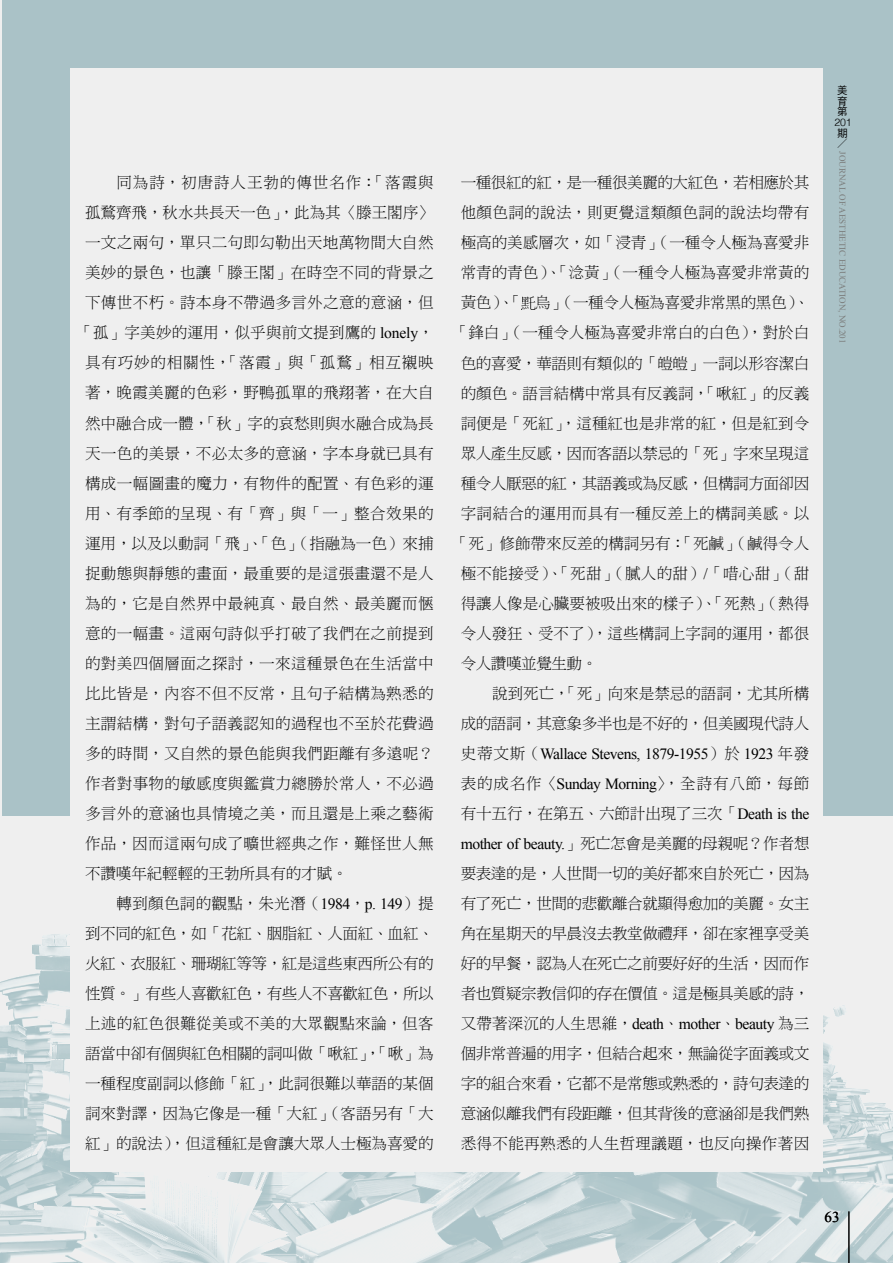
<style>
.page{position:relative;width:893px;height:1263px;background:#fff}
.page>*{position:absolute;margin:0;border:0;box-sizing:border-box;transform-origin:0 0}
.t1{font:15.6px/30px "DF Ming Std W3";letter-spacing:-.005em;color:#000;text-align:justify}
.t2{font:15.6px "DF Ming Std W3";letter-spacing:.02em;color:#000}
.t3{font:15.6px "DF Ming Std W3";letter-spacing:-.03em;color:#000}
.t4{font:15.6px "Times New Roman";letter-spacing:-.03em;color:#000}
.t5{font:15.6px "DF Ming Std W3";letter-spacing:.015em;color:#000}
.t6{font:15.6px "DF Ming Std W3";letter-spacing:-.025em;color:#000}
.t7{font:15.6px "DF Ming Std W3";letter-spacing:.05em;color:#000}
.t8{font:15.6px "DF Ming Std W3";letter-spacing:.025em;color:#000}
.t9{font:15.6px "DF Ming Std W3";letter-spacing:.055em;color:#000}
.t10{font:15px "Times New Roman";color:#000}
.t11{font:10.5px/10.5px "DF Hei Std W5";color:#000;text-align:justify}
.t12{font:300 10.5px "Helvetica";color:#000}
.t13{font:10.5px "DF Ming Std W3";color:#000}
.t14{font:9px "Times New Roman";color:#7b7d7c}
.s1{font-family:"Times New Roman"}
.s2{font-family:"DF Ming Std W3"}
</style>
<div class="page">
<img style="left:0;top:0;width:893px;height:1263px">
<div style="left:70px;top:68px;width:752px;height:1104px;background:#efefef"></div>
<svg style="left:521px;top:296px;width:15px;height:14px"></svg>
<hr style="left:849px;top:1211px;width:1px;height:52px;background:#000">
<p class="t9" style="left:117px;top:174px;width:319px">同為詩，初唐詩人王勃的傳世名作：「落霞與</p>
<p class="t1" style="left:85px;top:198px;width:350px">孤鶩齊飛，秋水共長天一色」，此為其〈滕王閣序〉</p>
<p class="t2" style="left:85px;top:234px;width:350px">一文之兩句，單只二句即勾勒出天地萬物間大自然</p>
<p class="t2" style="left:85px;top:264px;width:350px">美妙的景色，也讓「滕王閣」在時空不同的背景之</p>
<p class="t2" style="left:85px;top:294px;width:350px">下傳世不朽。詩本身不帶過多言外之意的意涵，但</p>
<p class="t1" style="left:77px;top:318px;width:358px">「孤」字美妙的運用，似乎與前文提到鷹的 <span class="s1">lonely</span>，</p>
<p class="t7" style="left:85px;top:354px;width:350px">具有巧妙的相關性，「落霞」與「孤鶩」相互襯映</p>
<p class="t2" style="left:85px;top:384px;width:350px">著，晚霞美麗的色彩，野鴨孤單的飛翔著，在大自</p>
<p class="t1" style="left:85px;top:408px;width:350px">然中融合成一體，「秋」字的哀愁則與水融合成為長</p>
<p class="t2" style="left:85px;top:444px;width:350px">天一色的美景，不必太多的意涵，字本身就已具有</p>
<p class="t2" style="left:85px;top:474px;width:350px">構成一幅圖畫的魔力，有物件的配置、有色彩的運</p>
<p class="t8" style="left:85px;top:504px;width:350px">用、有季節的呈現、有「齊」與「一」整合效果的</p>
<p class="t1" style="left:85px;top:528px;width:350px">運用，以及以動詞「飛」、「色」（指融為一色）來捕</p>
<p class="t2" style="left:85px;top:564px;width:350px">捉動態與靜態的畫面，最重要的是這張畫還不是人</p>
<p class="t2" style="left:85px;top:594px;width:350px">為的，它是自然界中最純真、最自然、最美麗而愜</p>
<p class="t2" style="left:85px;top:624px;width:350px">意的一幅畫。這兩句詩似乎打破了我們在之前提到</p>
<p class="t2" style="left:85px;top:654px;width:350px">的對美四個層面之探討，一來這種景色在生活當中</p>
<p class="t2" style="left:85px;top:684px;width:350px">比比皆是，內容不但不反常，且句子結構為熟悉的</p>
<p class="t2" style="left:85px;top:714px;width:350px">主謂結構，對句子語義認知的過程也不至於花費過</p>
<p class="t2" style="left:85px;top:744px;width:350px">多的時間，又自然的景色能與我們距離有多遠呢？</p>
<p class="t2" style="left:85px;top:774px;width:350px">作者對事物的敏感度與鑑賞力總勝於常人，不必過</p>
<p class="t2" style="left:85px;top:804px;width:350px">多言外的意涵也具情境之美，而且還是上乘之藝術</p>
<p class="t2" style="left:85px;top:834px;width:350px">作品，因而這兩句成了曠世經典之作，難怪世人無</p>
<p class="t1" style="left:85px;top:858px;width:264px">不讚嘆年紀輕輕的王勃所具有的才賦。</p>
<p class="t5" style="left:117px;top:894px;width:319px">轉到顏色詞的觀點，朱光潛（<span class="s1">1984</span>，<span class="s1">p. 149</span>）提</p>
<p class="t3" style="left:85px;top:924px;width:350px">到不同的紅色，如「花紅、胭脂紅、人面紅、血紅、</p>
<p class="t3" style="left:85px;top:954px;width:350px">火紅、衣服紅、珊瑚紅等等，紅是這些東西所公有的</p>
<p class="t3" style="left:85px;top:984px;width:350px">性質。」有些人喜歡紅色，有些人不喜歡紅色，所以</p>
<p class="t2" style="left:85px;top:1014px;width:350px">上述的紅色很難從美或不美的大眾觀點來論，但客</p>
<p class="t3" style="left:85px;top:1044px;width:350px">語當中卻有個與紅色相關的詞叫做「啾紅」，「啾」為</p>
<p class="t1" style="left:85px;top:1068px;width:350px">一種程度副詞以修飾「紅」，此詞很難以華語的某個</p>
<p class="t1" style="left:85px;top:1098px;width:350px">詞來對譯，因為它像是一種「大紅」（客語另有「大</p>
<p class="t1" style="left:85px;top:1128px;width:350px">紅」的說法），但這種紅是會讓大眾人士極為喜愛的</p>
<p class="t3" style="left:461px;top:174px;width:350px">一種很紅的紅，是一種很美麗的大紅色，若相應於其</p>
<p class="t2" style="left:461px;top:204px;width:350px">他顏色詞的說法，則更覺這類顏色詞的說法均帶有</p>
<p class="t1" style="left:461px;top:228px;width:350px">極高的美感層次，如「浸青」（一種令人極為喜愛非</p>
<p class="t1" style="left:461px;top:258px;width:350px">常青的青色）、「淰黃」（一種令人極為喜愛非常黃的</p>
<p class="t6" style="left:461px;top:294px;width:350px">黃色）、「 烏」（一種令人極為喜愛非常黑的黑色）、</p>
<p class="t1" style="left:453px;top:318px;width:358px">「鋒白」（一種令人極為喜愛非常白的白色），對於白</p>
<p class="t3" style="left:461px;top:354px;width:350px">色的喜愛，華語則有類似的「皚皚」一詞以形容潔白</p>
<p class="t1" style="left:461px;top:378px;width:350px">的顏色。語言結構中常具有反義詞，「啾紅」的反義</p>
<p class="t1" style="left:461px;top:408px;width:350px">詞便是「死紅」，這種紅也是非常的紅，但是紅到令</p>
<p class="t3" style="left:461px;top:444px;width:350px">眾人產生反感，因而客語以禁忌的「死」字來呈現這</p>
<p class="t3" style="left:461px;top:474px;width:350px">種令人厭惡的紅，其語義或為反感，但構詞方面卻因</p>
<p class="t2" style="left:461px;top:504px;width:350px">字詞結合的運用而具有一種反差上的構詞美感。以</p>
<p class="t1" style="left:453px;top:528px;width:358px">「死」修飾帶來反差的構詞另有：「死鹹」（鹹得令人</p>
<p class="t5" style="left:461px;top:564px;width:350px">極不能接受）、「死甜」（膩人的甜）<span class="s1">/</span>「唶心甜」（甜</p>
<p class="t1" style="left:461px;top:588px;width:350px">得讓人像是心臟要被吸出來的樣子）、「死熱」（熱得</p>
<p class="t1" style="left:461px;top:618px;width:350px">令人發狂、受不了），這些構詞上字詞的運用，都很</p>
<p class="t3" style="left:461px;top:654px;width:138px">令人讚嘆並覺生動。</p>
<p class="t1" style="left:492px;top:678px;width:319px">說到死亡，「死」向來是禁忌的語詞，尤其所構</p>
<p class="t3" style="left:461px;top:714px;width:350px">成的語詞，其意象多半也是不好的，但美國現代詩人</p>
<p class="t4" style="left:461px;top:743px;width:350px"><span class="s2">史蒂文斯（</span>Wallace Stevens, 1879-1955<span class="s2">）於</span> 1923 <span class="s2">年發</span></p>
<p class="t1" style="left:461px;top:768px;width:350px">表的成名作〈<span class="s1">Sunday Morning</span>〉，全詩有八節，每節有十五行，在第五、六節計出現了三次「<span class="s1">Death is the mother of beauty.</span>」死亡怎會是美麗的母親呢？作者想要表達的是，人世間一切的美好都來自於死亡，因為有了死亡，世間的悲歡離合就顯得愈加的美麗。女主角在星期天的早晨沒去教堂做禮拜，卻在家裡享受美好的早餐，認為人在死亡之前要好好的生活，因而作者也質疑宗教信仰的存在價值。這是極具美感的詩，</p>
<p class="t4" style="left:461px;top:1013px;width:350px"><span class="s2">又帶著深沉的人生思維，</span>death<span class="s2">、</span>mother<span class="s2">、</span>beauty <span class="s2">為三</span></p>
<p class="t1" style="left:461px;top:1038px;width:350px">個非常普遍的用字，但結合起來，無論從字面義或文字的組合來看，它都不是常態或熟悉的，詩句表達的意涵似離我們有段距離，但其背後的意涵卻是我們熟悉得不能再熟悉的人生哲理議題，也反向操作著因</p>
<p class="t11" style="left:837px;top:85px;width:12px">美育第</p>
<p class="t12" style="left:834px;top:113px;width:19px">201</p>
<p class="t11" style="left:837px;top:127px;width:11px">期</p>
<p class="t13" style="left:837px;top:138px;width:11px">／</p>
<p class="t14" style="left:849px;top:151px;width:194px;rotate:90deg">JOURNAL OF AESTHETIC EDUCATION, NO.201</p>
<p class="t10" style="left:825px;top:1207px;width:16px">63</p>
</div>
